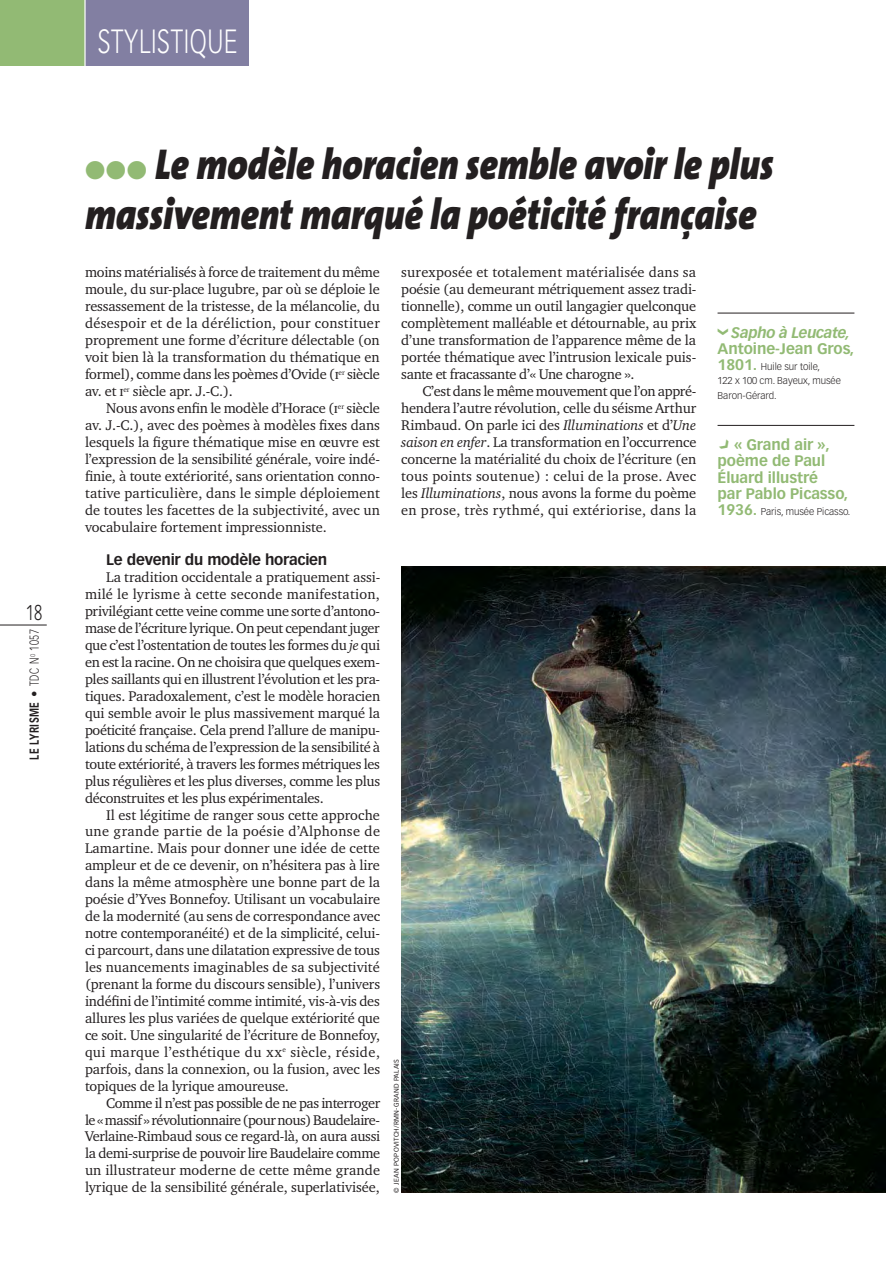
<style>
.page{position:relative;width:893px;height:1263px;background:#fff}
.page>*{position:absolute;margin:0;border:0;box-sizing:border-box;transform-origin:0 0}
.t1{font:italic 900 43.5px/49.5px "The Sans Os F";letter-spacing:-.005em;color:#231f20;scale:.85 1}
.t2{font:300 33px "Vectora LT Std";letter-spacing:.025em;color:#fff;scale:.75 1}
.t3{font:300 21px "Vectora LT Std";color:#231f20;scale:.75 1}
.t4{font:700 15px/16px "Vectora LT Std";letter-spacing:-.005em;color:#92ba74}
.t5{font:700 15px "Vectora LT Std";letter-spacing:-.015em;color:#231f20}
.t6{font:italic 700 15px "Vectora LT Std";letter-spacing:-.025em;color:#92ba74}
.t7{font:14.4px/17px "Charter ITC Pro";letter-spacing:-.005em;color:#231f20;text-align:justify}
.t8{font:700 12.75px "Vectora LT Std";letter-spacing:.05em;color:#231f20;scale:.75 1}
.t9{font:300 9.75px/14.2px "Vectora LT Std";letter-spacing:-.005em;color:#231f20}
.t10{font:6.75px "Vectora LT Std";letter-spacing:.04em;color:#231f20}
.s1{font-weight:300}
.s2{font-style:italic}
.s3{font-weight:700;font-size:15px;color:#92ba74}
</style>
<div class="page">
<hr style="left:0;top:625px;width:47px;height:1px;background:#231f20">
<div style="left:0;top:0;width:85px;height:66px;background:#92ba74"></div>
<div style="left:85px;top:0;width:164px;height:66px;background:#827fa2"></div>
<hr style="left:84px;top:0;width:2px;height:66px;background:#fff">
<img style="left:401px;top:567px;width:485px;height:626px">
<hr style="left:717px;top:425px;width:137px;height:1px;background:#231f20">
<hr style="left:717px;top:313px;width:137px;height:1px;background:#231f20">
<h3 class="t3" style="left:26px;top:603px;width:23px">18</h3>
<p class="t8" style="left:29px;top:760px;width:175px;rotate:-90deg">LE LYRISME <span class="s1">• TDC N</span><sup>O</sup> <span class="s1">1057</span></p>
<h2 class="t2" style="left:98px;top:27px;width:188px">STYLISTIQUE</h2>
<h1 class="t1" style="left:85px;top:139px;width:811px;text-indent:70px">Le modèle horacien semble avoir le plus massivement marqué la poéticité française</h1>
<p class="t7" style="left:85px;top:265px;width:296px">moins matérialisés à force de traitement du même moule, du sur-place lugubre, par où se déploie le ressassement de la tristesse, de la mélancolie, du désespoir et de la déréliction, pour constituer proprement une forme d’écriture délectable (on voit bien là la transformation du thématique en formel), comme dans les poèmes d’Ovide (i<sup>er</sup> siècle av. et i<sup>er</sup> siècle apr. J.-C.).</p>
<p class="t7" style="left:85px;top:400px;width:297px;text-indent:21px">Nous avons enfin le modèle d’Horace (i<sup>er</sup> siècle av. J.-C.), avec des poèmes à modèles fixes dans lesquels la figure thématique mise en œuvre est l’expression de la sensibilité générale, voire indé&shy;finie, à toute extériorité, sans orientation conno&shy;tative particulière, dans le simple déploiement de toutes les facettes de la subjectivité, avec un vocabulaire fortement impressionniste.</p>
<p class="t5" style="left:106px;top:554px;width:223px">Le devenir du modèle horacien</p>
<p class="t7" style="left:85px;top:570px;width:297px;text-indent:21px">La tradition occidentale a pratiquement assi&shy;milé le lyrisme à cette seconde manifestation, privilégiant cette veine comme une sorte d’antono&shy;mase de l’écriture lyrique. On peut cependant juger que c’est l’ostentation de toutes les formes du <span class="s2">je</span> qui en est la racine. On ne choisira que quelques exem&shy;ples saillants qui en illustrent l’évolution et les pra&shy;tiques. Paradoxalement, c’est le modèle horacien qui semble avoir le plus massivement marqué la poéticité française. Cela prend l’allure de manipu&shy;lations du schéma de l’expression de la sensibilité à toute extériorité, à travers les formes métriques les plus régulières et les plus diverses, comme les plus déconstruites et les plus expérimentales.</p>
<p class="t7" style="left:85px;top:807px;width:297px;text-indent:21px">Il est légitime de ranger sous cette approche une grande partie de la poésie d’Alphonse de Lamartine. Mais pour donner une idée de cette ampleur et de ce devenir, on n’hésitera pas à lire dans la même atmosphère une bonne part de la poésie d’Yves Bonnefoy. Utilisant un vocabulaire de la modernité (au sens de correspondance avec notre contemporanéité) et de la simplicité, celui&shy;ci parcourt, dans une dilatation expressive de tous les nuancements imaginables de sa subjectivité (prenant la forme du discours sensible), l’univers indéfini de l’intimité comme intimité, vis-à-vis des allures les plus variées de quelque extériorité que ce soit. Une singularité de l’écriture de Bonnefoy, qui marque l’esthétique du xx<sup>e</sup> siècle, réside, parfois, dans la connexion, ou la fusion, avec les topiques de la lyrique amoureuse.</p>
<p class="t7" style="left:85px;top:1095px;width:297px;text-indent:21px">Comme il n’est pas possible de ne pas interroger le « massif » révolutionnaire (pour nous) Baudelaire-Verlaine-Rimbaud sous ce regard-là, on aura aussi la demi-surprise de pouvoir lire Baudelaire comme un illustrateur moderne de cette même grande lyrique de la sensibilité générale, superlativisée,</p>
<p class="t7" style="left:401px;top:265px;width:297px">surexposée et totalement matérialisée dans sa poésie (au demeurant métriquement assez tradi&shy;tionnelle), comme un outil langagier quelconque complètement malléable et détournable, au prix d’une transformation de l’apparence même de la portée thématique avec l’intrusion lexicale puis&shy;sante et fracassante d’« Une charogne ».</p>
<p class="t7" style="left:401px;top:383px;width:297px;text-indent:21px">C’est dans le même mouvement que l’on appré&shy;hendera l’autre révolution, celle du séisme Arthur Rimbaud. On parle ici des <span class="s2">Illuminations</span> et d’<span class="s2">Une saison en enfer</span>. La transformation en l’occurrence concerne la matérialité du choix de l’écriture (en tous points soutenue) : celui de la prose. Avec les <span class="s2">Illuminations</span>, nous avons la forme du poème en prose, très rythmé, qui extériorise, dans la</p>
<p class="t10" style="left:393px;top:1193px;width:135px;rotate:-90deg">© JEAN POPOVITCH/RMN-GRAND PALAIS</p>
<p class="t6" style="left:731px;top:324px;width:121px">Sapho à Leucate,</p>
<p class="t4" style="left:717px;top:342px;width:138px">Antoine-Jean Gros,</p>
<p class="t9" style="left:717px;top:360px;width:125px"><span class="s3">1801.</span> Huile sur toile,<br>122 x 100 cm. Bayeux, musée<br>Baron-Gérard.</p>
<p class="t4" style="left:717px;top:438px;width:132px;text-indent:17px">« Grand air », poème de Paul<br>Éluard illustré<br>par Pablo Picasso,</p>
<p class="t9" style="left:717px;top:505px;width:134px"><span class="s3">1936.</span> Paris, musée Picasso.</p>
</div>
